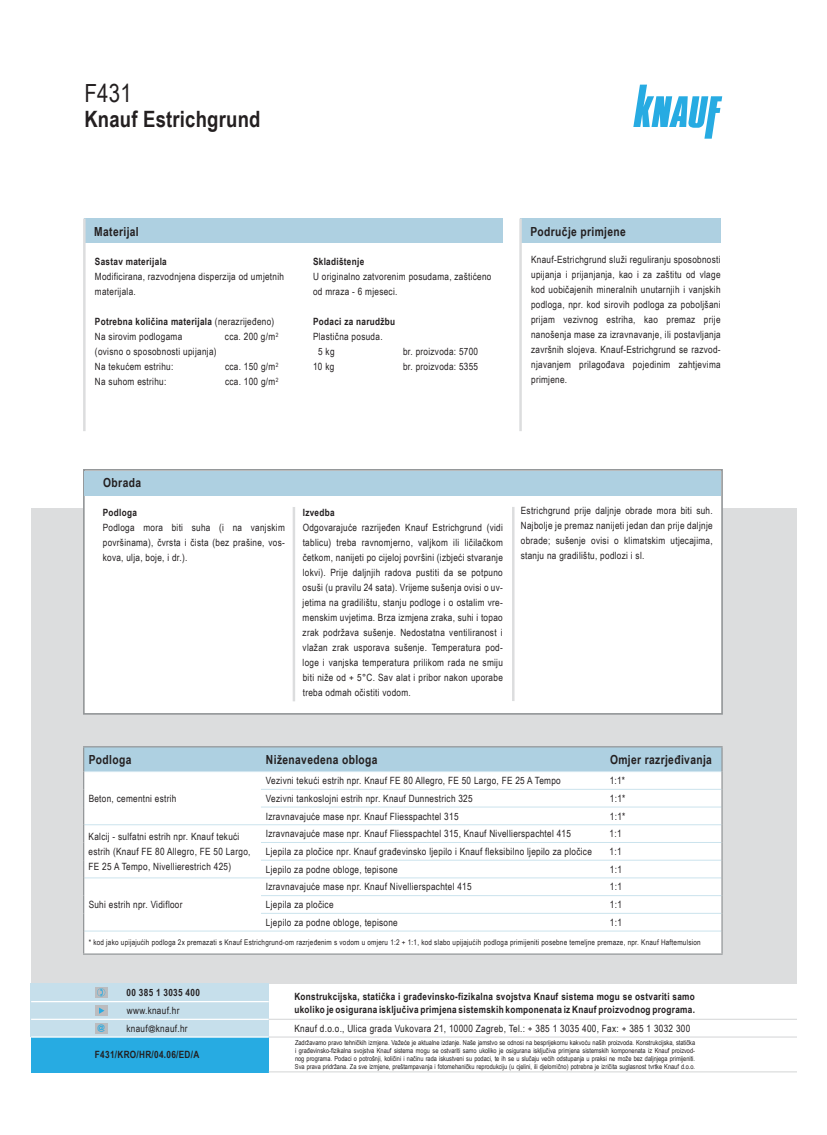
<style>
.page{position:relative;width:827px;height:1135px;background:#fff}
.page>*{position:absolute;margin:0;border:0;box-sizing:border-box;transform-origin:0 0}
.t1{font:25px "Arial Narrow";color:#231f20}
.t2{font:700 22.5px "Arial Narrow";letter-spacing:.01em;color:#231f20}
.t3{font:700 12.5px "Arial Narrow";letter-spacing:.03em;color:#231f20}
.t4{font:10px/15px "Arial Narrow";letter-spacing:.03em;color:#231f20}
.t5{font:700 10px "Arial Narrow";letter-spacing:.03em;color:#231f20}
.t6{font:7.75px "Arial Narrow";letter-spacing:.03em;color:#231f20}
.t7{font:700 7.5px "Arial";color:#27abe2}
.t8{font:6.88px/8.1px "Arial Narrow";color:#231f20;text-align:justify}
.s1{font-weight:700}
.s2{font-family:"Arial";font-size:7.5px}
</style>
<div class="page">
<div style="left:31px;top:508px;width:765px;height:476px;background:#dcddde"></div>
<div style="left:31px;top:1037px;width:238px;height:35px;background:#27abe2"></div>
<div style="left:31px;top:984px;width:238px;height:53px;background:#c6dfeb"></div>
<hr style="left:31px;top:1001px;width:238px;height:1px;background:#fff">
<hr style="left:31px;top:1019px;width:238px;height:1px;background:#fff">
<hr style="left:31px;top:1036px;width:238px;height:2px;background:#fff">
<hr style="left:269px;top:1019px;width:527px;height:1px;background:#dcddde">
<hr style="left:269px;top:1036px;width:527px;height:2px;background:#dcddde">
<svg style="left:95px;top:987px;width:12px;height:11px"></svg>
<div style="left:95px;top:1005px;width:12px;height:11px;background:#bbbcbf"></div>
<div style="left:95px;top:1023px;width:12px;height:11px;background:#bbbcbf"></div>
<svg style="left:99px;top:1008px;width:5px;height:6px"></svg>
<svg style="left:97px;top:988px;width:8px;height:8px"></svg>
<hr style="left:269px;top:1071px;width:527px;height:1px;background:#dcddde">
<div style="left:84px;top:219px;width:200px;height:24px;background:#aed0e1"></div>
<div style="left:284px;top:219px;width:218px;height:24px;background:#aed0e1"></div>
<div style="left:520px;top:219px;width:200px;height:24px;background:#aed0e1"></div>
<hr style="left:83px;top:219px;width:3px;height:212px;background:#dcddde">
<hr style="left:519px;top:219px;width:2px;height:212px;background:#dcddde">
<svg style="left:633px;top:85px;width:89px;height:54px"></svg>
<hr style="left:83px;top:746px;width:178px;height:1px;background:#939698">
<hr style="left:261px;top:746px;width:461px;height:1px;background:#939698">
<svg style="left:83px;top:747px;width:639px;height:206px;background:#f3f7fa"></svg>
<hr style="left:83px;top:953px;width:639px;height:2px;background:#939698">
<div style="left:84px;top:470px;width:637px;height:244px;background:#fff"></div>
<div style="left:83px;top:469px;width:639px;height:246px;border:2px solid #939698"></div>
<div style="left:85px;top:471px;width:636px;height:24px;background:#aed0e1"></div>
<hr style="left:292px;top:507px;width:3px;height:194px;background:#dcddde">
<hr style="left:512px;top:507px;width:2px;height:194px;background:#dcddde">
<h1 class="t1" style="left:84px;top:75px;width:49px">F431</h1>
<h2 class="t2" style="left:84px;top:102px;width:178px">Knauf Estrichgrund</h2>
<p class="t3" style="left:94px;top:222px;width:46px">Materijal</p>
<p class="t3" style="left:530px;top:222px;width:97px">Područje primjene</p>
<p class="t5" style="left:95px;top:254px;width:73px">Sastav materijala</p>
<p class="t4" style="left:95px;top:269px;width:190px">Modificirana, razvodnjena disperzija od umjetnih materijala.</p>
<p class="t4" style="left:95px;top:314px;width:181px"><span class="s1">Potrebna količina materijala</span> (nerazrijeđeno)<br>Na sirovim podlogama</p>
<p class="t4" style="left:531px;top:252px;width:191px;text-align:justify">Knauf-Estrichgrund služi reguliranju sposobnosti upijanja i prijanjanja, kao i za zaštitu od vlage kod uobičajenih mineralnih unutarnjih i vanjskih podloga, npr. kod sirovih podloga za poboljšani prijam vezivnog estriha, kao premaz prije nanošenja mase za izravnavanje, ili postavljanja završnih slojeva. Knauf-Estrichgrund se razvod&shy;njavanjem prilagođava pojedinim zahtjevima primjene.</p>
<p class="t5" style="left:313px;top:254px;width:53px">Skladištenje</p>
<p class="t4" style="left:313px;top:269px;width:180px">U originalno zatvorenim posudama, zaštićeno od mraza - 6 mjeseci.</p>
<p class="t5" style="left:313px;top:314px;width:84px">Podaci za narudžbu</p>
<p class="t4" style="left:318px;top:329px;width:66px;text-indent:-5px">Plastična posuda.<br>5 kg</p>
<p class="t4" style="left:225px;top:329px;width:55px">cca. 200 g/m<sup>2</sup></p>
<p class="t4" style="left:95px;top:344px;width:123px">(ovisno o sposobnosti upijanja)<br>Na tekućem estrihu:</p>
<p class="t4" style="left:403px;top:344px;width:77px">br. proizvoda: 5700</p>
<p class="t4" style="left:225px;top:359px;width:55px">cca. 150 g/m<sup>2</sup></p>
<p class="t4" style="left:313px;top:359px;width:23px">10 kg</p>
<p class="t4" style="left:403px;top:359px;width:77px">br. proizvoda: 5355</p>
<p class="t4" style="left:95px;top:374px;width:73px">Na suhom estrihu:</p>
<p class="t4" style="left:225px;top:374px;width:55px">cca. 100 g/m<sup>2</sup></p>
<p class="t3" style="left:103px;top:474px;width:39px">Obrada</p>
<p class="t5" style="left:103px;top:505px;width:36px">Podloga</p>
<p class="t4" style="left:103px;top:520px;width:183px;text-align:justify">Podloga mora biti suha (i na vanjskim površinama), čvrsta i čista (bez prašine, vos&shy;kova, ulja, boje, i dr.).</p>
<p class="t5" style="left:302px;top:505px;width:33px">Izvedba</p>
<p class="t4" style="left:302px;top:520px;width:202px;text-align:justify">Odgovarajuće razrijeđen Knauf Estrichgrund (vidi tablicu) treba ravnomjerno, valjkom ili ličilačkom četkom, nanijeti po cijeloj površini (izbjeći stvaranje lokvi). Prije daljnjih radova pustiti da se potpuno osuši (u pravilu 24 sata). Vrijeme sušenja ovisi o uv&shy;jetima na gradilištu, stanju podloge i o ostalim vre&shy;menskim uvjetima. Brza izmjena zraka, suhi i topao zrak podržava sušenje. Nedostatna ventiliranost i vlažan zrak usporava sušenje. Temperatura pod&shy;loge i vanjska temperatura prilikom rada ne smiju biti niže od + 5°C. Sav alat i pribor nakon uporabe treba odmah očistiti vodom.</p>
<p class="t4" style="left:520px;top:503px;width:193px;text-align:justify">Estrichgrund prije daljnje obrade mora biti suh.<br>Najbolje je premaz nanijeti jedan dan prije daljnje obrade; sušenje ovisi o klimatskim utjecajima, stanju na gradilištu, podlozi i sl.</p>
<p class="t3" style="left:266px;top:750px;width:113px">N ež an edev oan l b ago</p>
<p class="t3" style="left:609px;top:750px;width:103px">O m j e arr z jr đe i v ajna</p>
<p class="t3" style="left:89px;top:750px;width:44px">oP l d ago</p>
<p class="t3" style="left:274px;top:750px;width:4px">i</p>
<p class="t4" style="left:89px;top:790px;width:89px">Beton, cementni estrih</p>
<p class="t4" style="left:266px;top:773px;width:296px">Vezivni tekući estrih npr. Knauf FE 80 Allegro, FE 50 Largo, FE 25 A Tempo</p>
<p class="t4" style="left:609px;top:773px;width:17px">1:1*</p>
<p class="t4" style="left:266px;top:790px;width:208px">i zeV nv a t i kn o s j o l n ei s h i r t n rp . K n ua f u nn e s i r t c 523h</p>
<p class="t4" style="left:408px;top:790px;width:7px">D</p>
<p class="t4" style="left:609px;top:790px;width:17px">1: *1</p>
<p class="t4" style="left:266px;top:808px;width:194px">arzI nv a v uja ć e m a s e n rp . K n ua f ei lF ss ap c 513leth</p>
<p class="t4" style="left:609px;top:808px;width:17px">1: *1</p>
<p class="t4" style="left:89px;top:829px;width:163px">Kalcij - sulfatni estrih npr. Knauf tekući estrih (Knauf FE 80 Allegro, FE 50 Largo,<br>FE 25 A Tempo, Nivellierestrich 425)</p>
<p class="t4" style="left:266px;top:826px;width:306px">Izravnavajuće mase npr. Knauf Fliesspachtel 315, Knauf Nivellierspachtel 415</p>
<p class="t4" style="left:609px;top:826px;width:13px">1:1</p>
<p class="t4" style="left:266px;top:844px;width:327px">Ljepila za pločice npr. Knauf građevinsko ljepilo i Knauf fleksibilno ljepilo za pločice</p>
<p class="t4" style="left:609px;top:844px;width:13px">1:1</p>
<p class="t4" style="left:266px;top:861px;width:133px">dopazo l i pe j L n o l boe g i pe t , e s o n e</p>
<p class="t4" style="left:609px;top:861px;width:14px">1:1</p>
<p class="t4" style="left:266px;top:879px;width:133px">arzI nv av uja ć e mas e n rp . Kn ua f i</p>
<p class="t4" style="left:390px;top:879px;width:83px">N v rei l le s ap c 514leth</p>
<p class="t4" style="left:609px;top:879px;width:14px">1:1</p>
<p class="t4" style="left:89px;top:897px;width:95px">Suhi estrih npr. Vidifloor</p>
<p class="t4" style="left:266px;top:897px;width:69px">olpazal ipejL č i c e</p>
<p class="t4" style="left:609px;top:897px;width:14px">1:1</p>
<p class="t4" style="left:266px;top:914px;width:133px">dopazo l i pe j L n o l boe g i pe t , e s o n e</p>
<p class="t4" style="left:609px;top:914px;width:14px">1:1</p>
<p class="t6" style="left:89px;top:937px;width:613px">* kod jako upijajućih podloga 2x premazati s Knauf Estrichgrund-om razrjeđenim s vodom u omjeru 1:2 + 1:1, kod slabo upijajućih podloga primijeniti posebne temeljne premaze, npr. Knauf Haftemulsion</p>
<p class="t5" style="left:127px;top:985px;width:75px">00 385 1 3035 400</p>
<p class="t5" style="left:294px;top:989px;width:402px">Konstrukcijska, statička i građevinsko-fizikalna svojstva Knauf sistema mogu se ostvariti samo</p>
<p class="t4" style="left:127px;top:1003px;width:54px">www.knauf.hr</p>
<p class="t5" style="left:294px;top:1001px;width:402px">ukoliko je osigurana isključiva primjena sistemskih komponenata iz Knauf proizvodnog programa.</p>
<p class="t7" style="left:97px;top:1022px;width:9px">@</p>
<p class="t4" style="left:126px;top:1020px;width:63px">knauf<span class="s2">@</span>knauf.hr</p>
<p class="t5" style="left:95px;top:1047px;width:106px">F431/KRO/HR/04.06/ED/A</p>
<p class="t4" style="left:294px;top:1020px;width:397px">Knauf d.o.o., Ulica grada Vukovara 21, 10000 Zagreb, Tel.: + 385 1 3035 400, Fax: + 385 1 3032 300</p>
<p class="t8" style="left:295px;top:1038px;width:401px">Zadržavamo pravo tehničkih izmjena. Važeće je aktualne izdanje. Naše jamstvo se odnosi na besprijekornu kakvoću naših proizvoda. Konstrukcijska, statička i građevinsko-fizikalna svojstva Knauf sistema mogu se ostvariti samo ukoliko je osigurana isključiva primjena sistemskih komponenata iz Knauf proizvod&shy;nog programa. Podaci o potrošnji, količini i načinu rada iskustveni su podaci, te ih se u slučaju većih odstupanja u praksi ne može bez daljnjega primijeniti.<br>Sva prava pridržana. Za sve izmjene, preštampavanja i fotomehaničku reprodukciju (u cjelini, ili djelomično) potrebna je izričita suglasnost tvrtke Knauf d.o.o.</p>
</div>
